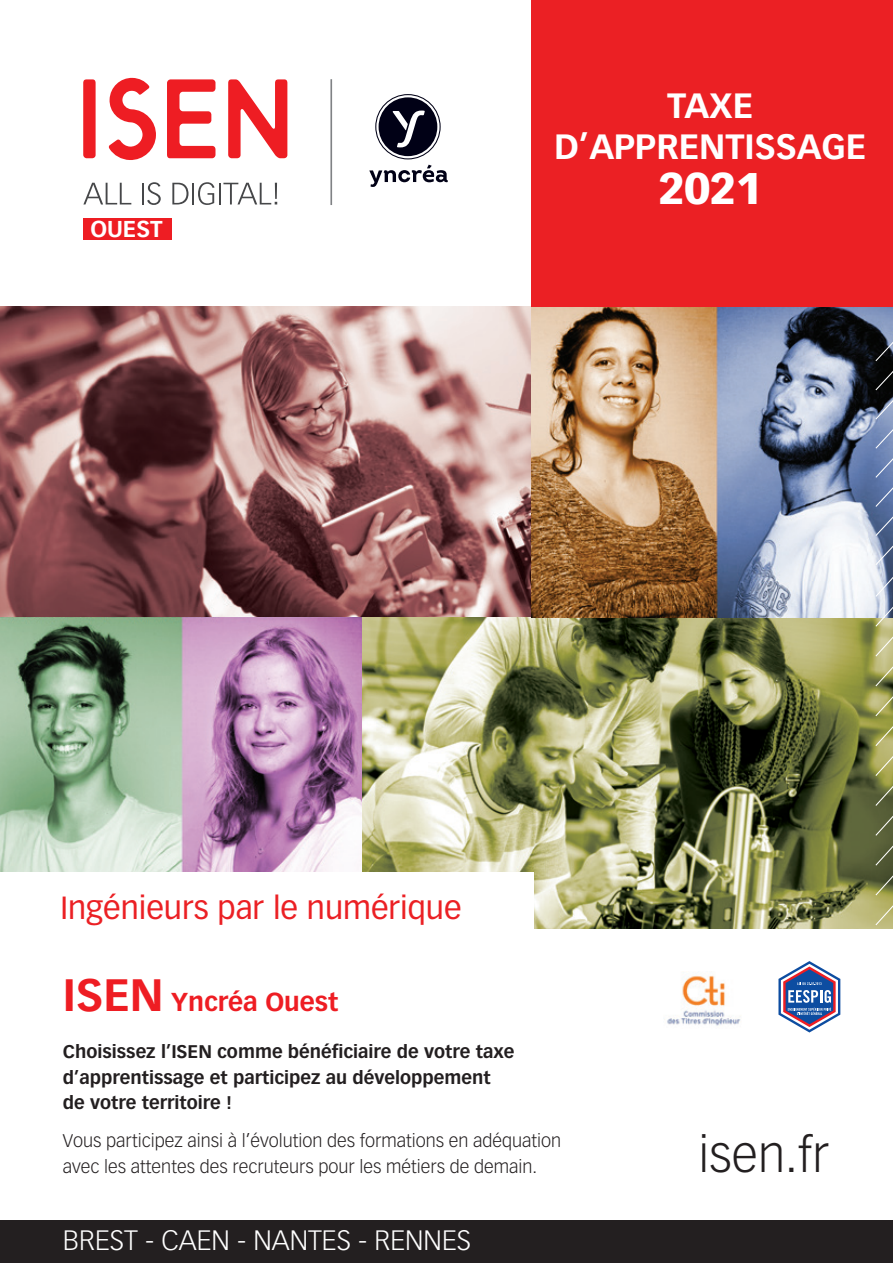
<style>
.page{position:relative;width:893px;height:1263px;background:#fff}
.page>*{position:absolute;margin:0;border:0;box-sizing:border-box;transform-origin:0 0}
.t1{font:300 48.75px "Vectora LH";color:#231f20}
.t2{font:900 43.5px "Vectora LH";color:#fff}
.t3{font:700 34.5px/41.4px "Vectora LH";color:#fff;text-align:center}
.t4{font:31.5px "Vectora LH";color:#eb2024}
.t5{font:300 27.6px "Vectora LH";color:#fff}
.t6{font:700 25.5px "Vectora LH";color:#ee1d23}
.t7{font:700 22.5px "Vectora LH";color:#fff}
.t8{font:300 18px/25.5px "Vectora LH";color:#231f20}
.t9{font:700 18px/25.5px "Vectora LH";color:#231f20}
.s1{font-size:44.55px}
</style>
<div class="page">
<img style="left:0;top:306px;width:531px;height:311px">
<svg style="left:361px;top:617px;width:532px;height:312px;background:#919366"></svg>
<svg style="left:531px;top:306px;width:362px;height:311px;background:#a08f86"></svg>
<svg style="left:0;top:617px;width:361px;height:255px;background:#a8a0a6"></svg>
<div style="left:0;top:1220px;width:893px;height:43px;background:#231f20"></div>
<div style="left:83px;top:79px;width:13px;height:79px;background:#ee1d23;border-radius:3px"></div>
<svg style="left:109px;top:78px;width:47px;height:82px"></svg>
<svg style="left:167px;top:79px;width:48px;height:79px"></svg>
<svg style="left:228px;top:79px;width:59px;height:79px"></svg>
<svg style="left:83px;top:183px;width:48px;height:21px"></svg>
<hr style="left:142px;top:183px;width:2px;height:21px;background:#464749">
<svg style="left:147px;top:182px;width:14px;height:23px"></svg>
<svg style="left:172px;top:183px;width:16px;height:21px"></svg>
<hr style="left:192px;top:183px;width:2px;height:21px;background:#464749">
<svg style="left:198px;top:182px;width:17px;height:23px"></svg>
<hr style="left:219px;top:183px;width:2px;height:21px;background:#464749">
<svg style="left:223px;top:183px;width:54px;height:21px"></svg>
<hr style="left:330px;top:79px;width:2px;height:126px;background:#808285">
<svg style="left:375px;top:94px;width:66px;height:65px"></svg>
<svg style="left:369px;top:165px;width:79px;height:22px"></svg>
<div style="left:83px;top:218px;width:89px;height:22px;background:#ee1d23"></div>
<div style="left:531px;top:0;width:362px;height:306px;background:#eb2024"></div>
<svg style="left:874px;top:317px;width:19px;height:609px;background:#7d8575"></svg>
<div style="left:0;top:873px;width:534px;height:72px;background:#fff"></div>
<img style="left:664px;top:975px;width:77px;height:51px">
<svg style="left:778px;top:961px;width:62px;height:71px"></svg>
<p class="t7" style="left:90px;top:215px;width:74px">OUEST</p>
<h3 class="t3" style="left:554px;top:85px;width:314px">TAXE<br>D’APPRENTISSAGE</h3>
<h2 class="t2" style="left:659px;top:161px;width:105px">2021</h2>
<h3 class="t4" style="left:61px;top:889px;width:402px">Ingénieurs par le numérique</h3>
<h3 class="t6" style="left:63px;top:987px;width:277px"><span class="s1">ISEN</span> Yncréa Ouest</h3>
<p class="t9" style="left:63px;top:1039px;width:453px">Choisissez l’ISEN comme bénéficiaire de votre taxe d’apprentissage et participez au développement de votre territoire !</p>
<p class="t8" style="left:63px;top:1128px;width:500px">Vous participez ainsi à l’évolution des formations en adéquation avec les attentes des recruteurs pour les métiers de demain.</p>
<h3 class="t5" style="left:63px;top:1224px;width:410px">BREST - CAEN - NANTES - RENNES</h3>
<h1 class="t1" style="left:698px;top:1127px;width:133px">isen.fr</h1>
</div>
